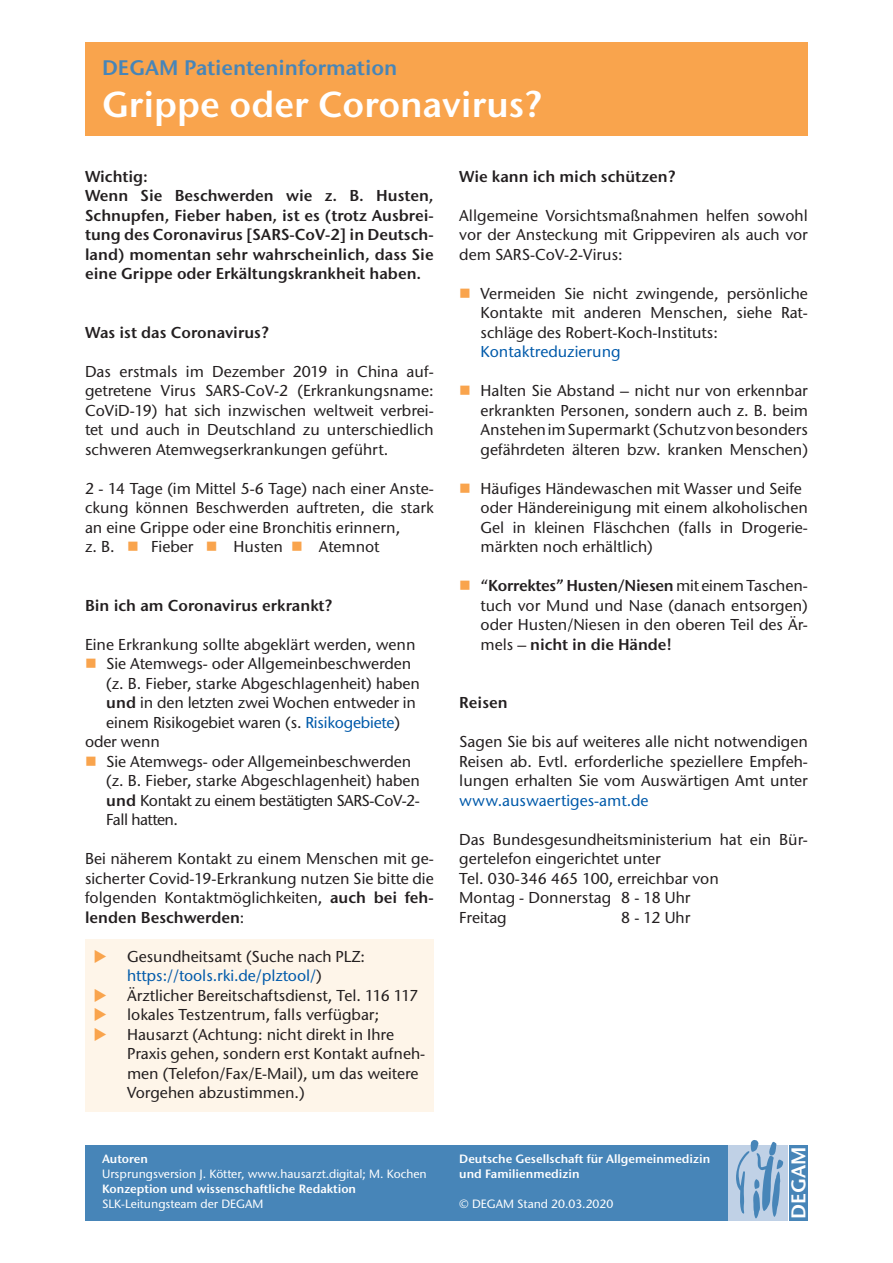
<style>
.page{position:relative;width:893px;height:1263px;background:#fff}
.page>*{position:absolute;margin:0;border:0;box-sizing:border-box;transform-origin:0 0}
.t1{font:600 36px "Stone Sans ITC Pro";color:#fff}
.t2{font:600 21px "Stone Sans ITC Pro";color:#4785b8}
.t3{font:600 19.8px "Stone Sans ITC Pro";letter-spacing:.005em;color:#fff}
.t4{font:500 15.75px/19.5px "Stone Sans ITC Std";color:#231f20}
.t5{font:600 15.75px/19.5px "Stone Sans ITC Pro";color:#231f20}
.t6{font:500 15.75px "Stone Sans ITC Std";color:#015aaa}
.t7{font:600 12px/15px "Stone Sans ITC Pro";color:#fff}
.t8{font:500 12px "Stone Sans ITC Std";color:#fff}
.s1{color:#f9a44d}
.s2{font-family:"Stone Sans ITC Pro";font-weight:600}
.s3{color:#015aaa}
.s4{font-family:"Stone Sans ITC Std";font-weight:500}
</style>
<div class="page">
<div style="left:85px;top:1145px;width:642px;height:75px;background:#4785b8"></div>
<div style="left:728px;top:1145px;width:59px;height:75px;background:#c0d1e6"></div>
<div style="left:789px;top:1145px;width:19px;height:75px;background:#4785b8"></div>
<svg style="left:736px;top:1140px;width:47px;height:78px"></svg>
<div style="left:85px;top:43px;width:723px;height:93px;background:#f9a44d"></div>
<div style="left:85px;top:939px;width:349px;height:173px;background:#fef5e9"></div>
<h2 class="t2" style="left:102px;top:54px;width:297px">DEGAM Patienteninformation</h2>
<h1 class="t1" style="left:102px;top:82px;width:442px">Grippe oder Coronavirus?</h1>
<p class="t5" style="left:85px;top:166px;width:350px">Wichtig:<br>Wenn Sie Beschwerden wie z. B. Husten, Schnupfen, Fieber haben, ist es (trotz Ausbrei&shy;tung des Coronavirus [SARS-CoV-2] in Deutsch&shy;land) momentan sehr wahrscheinlich, dass Sie eine Grippe oder Erkältungskrankheit haben.</p>
<p class="t5" style="left:85px;top:322px;width:185px">Was ist das Coronavirus?</p>
<p class="t4" style="left:85px;top:361px;width:350px;text-align:justify">Das erstmals im Dezember 2019 in China auf&shy;getretene Virus SARS-CoV-2 (Erkrankungsname:<br>CoViD-19) hat sich inzwischen weltweit verbrei&shy;tet und auch in Deutschland zu unterschiedlich schweren Atemwegserkrankungen geführt.</p>
<p class="t4" style="left:85px;top:478px;width:350px">2 - 14 Tage (im Mittel 5-6 Tage) nach einer Anste&shy;ckung können Beschwerden auftreten, die stark an eine Grippe oder eine Bronchitis erinnern,<br>z. B. <span class="s1">■</span> Fieber <span class="s1">■</span> Husten <span class="s1">■</span> Atemnot</p>
<p class="t5" style="left:85px;top:595px;width:249px">Bin ich am Coronavirus erkrankt?</p>
<p class="t4" style="left:85px;top:634px;width:332px">Eine Erkrankung sollte abgeklärt werden, wenn</p>
<p class="t4" style="left:85px;top:654px;width:328px"><span class="s1">■</span> Sie Atemwegs- oder Allgemeinbeschwerden</p>
<p class="t4" style="left:106px;top:673px;width:315px">(z. B. Fieber, starke Abgeschlagenheit) haben</p>
<p class="t4" style="left:106px;top:693px;width:311px"><span class="s2">und</span> in den letzten zwei Wochen entweder in</p>
<p class="t4" style="left:106px;top:712px;width:295px">einem Risikogebiet waren (s. <span class="s3">Risikogebiete</span>)</p>
<p class="t4" style="left:85px;top:732px;width:76px">oder wenn</p>
<p class="t4" style="left:106px;top:751px;width:315px;text-indent:-21px"><span class="s1">■</span> Sie Atemwegs- oder Allgemeinbeschwerden (z. B. Fieber, starke Abgeschlagenheit) haben <span class="s2">und</span> Kontakt zu einem bestätigten SARS-CoV-2- Fall hatten.</p>
<p class="t4" style="left:85px;top:849px;width:350px;text-align:justify">Bei näherem Kontakt zu einem Menschen mit ge&shy;sicherter Covid-19-Erkrankung nutzen Sie bitte die folgenden Kontaktmöglichkeiten, <span class="s2">auch bei feh-</span></p>
<p class="t5" style="left:85px;top:907px;width:161px">lenden Beschwerden<span class="s4">:</span></p>
<p class="t4" style="left:127px;top:946px;width:240px;text-indent:-34px"><span class="s1">◆</span> Gesundheitsamt (Suche nach PLZ: <span class="s3">https://tools.rki.de/plztool/</span>)</p>
<p class="t4" style="left:94px;top:985px;width:326px"><span class="s1">◆</span> Ärztlicher Bereitschaftsdienst, Tel. 116 117</p>
<p class="t4" style="left:94px;top:1005px;width:287px"><span class="s1">◆</span> lokales Testzentrum, falls verfügbar;</p>
<p class="t4" style="left:127px;top:1024px;width:300px;text-indent:-34px"><span class="s1">◆</span> Hausarzt (Achtung: nicht direkt in Ihre Praxis gehen, sondern erst Kontakt aufneh&shy;men (Telefon/Fax/E-Mail), um das weitere Vorgehen abzustimmen.)</p>
<p class="t7" style="left:102px;top:1152px;width:47px">Autoren</p>
<p class="t8" style="left:102px;top:1167px;width:326px">Ursprungsversion J. Kötter, www.hausarzt.digital; M. Kochen</p>
<p class="t7" style="left:102px;top:1182px;width:256px">Konzeption und wissenschaftliche Redaktion</p>
<p class="t8" style="left:102px;top:1197px;width:163px">SLK-Leitungsteam der DEGAM</p>
<p class="t5" style="left:459px;top:166px;width:218px">Wie kann ich mich schützen?</p>
<p class="t4" style="left:459px;top:205px;width:350px;text-align:justify">Allgemeine Vorsichtsmaßnahmen helfen sowohl vor der Ansteckung mit Grippeviren als auch vor dem SARS-CoV-2-Virus:</p>
<p class="t4" style="left:480px;top:283px;width:329px;text-align:justify;text-indent:-21px"><span class="s1">■</span> Vermeiden Sie nicht zwingende, persönliche Kontakte mit anderen Menschen, siehe Rat&shy;schläge des Robert-Koch-Instituts:</p>
<p class="t6" style="left:480px;top:342px;width:142px">Kontaktreduzierung</p>
<p class="t4" style="left:480px;top:381px;width:329px;text-align:justify;text-indent:-21px"><span class="s1">■</span> Halten Sie Abstand – nicht nur von erkennbar erkrankten Personen, sondern auch z. B. beim Anstehen im Supermarkt (Schutz von besonders gefährdeten älteren bzw. kranken Menschen)</p>
<p class="t4" style="left:480px;top:478px;width:329px;text-indent:-21px"><span class="s1">■</span> Häufiges Händewaschen mit Wasser und Seife oder Händereinigung mit einem alkoholischen Gel in kleinen Fläschchen (falls in Drogerie&shy;märkten noch erhältlich)</p>
<p class="t5" style="left:459px;top:576px;width:350px"><span class="s1">■</span> <span class="s4">“</span>Korrektes” Husten/Niesen <span class="s4">mit einem Taschen-</span></p>
<p class="t4" style="left:480px;top:595px;width:329px">tuch vor Mund und Nase (danach entsorgen) oder Husten/Niesen in den oberen Teil des Är-</p>
<p class="t5" style="left:480px;top:634px;width:193px"><span class="s4">mels –</span> nicht in die Hände!</p>
<p class="t5" style="left:459px;top:693px;width:50px">Reisen</p>
<p class="t4" style="left:459px;top:732px;width:350px;text-align:justify">Sagen Sie bis auf weiteres alle nicht notwendigen Reisen ab. Evtl. erforderliche speziellere Empfeh&shy;lungen erhalten Sie vom Auswärtigen Amt unter</p>
<p class="t6" style="left:459px;top:790px;width:191px">www.auswaertiges-amt.de</p>
<p class="t4" style="left:459px;top:829px;width:350px">Das Bundesgesundheitsministerium hat ein Bür&shy;gertelefon eingerichtet unter<br>Tel. 030-346 465 100, erreichbar von<br>Montag - Donnerstag 8 - 18 Uhr<br>Freitag</p>
<p class="t4" style="left:621px;top:907px;width:71px">8 - 12 Uhr</p>
<p class="t7" style="left:459px;top:1152px;width:253px">Deutsche Gesellschaft für Allgemeinmedizin und Familienmedizin</p>
<p class="t8" style="left:459px;top:1197px;width:155px">© DEGAM Stand 20.03.2020</p>
<p class="t3" style="left:786px;top:1219px;width:74px;rotate:-90deg">DEGAM</p>
</div>
